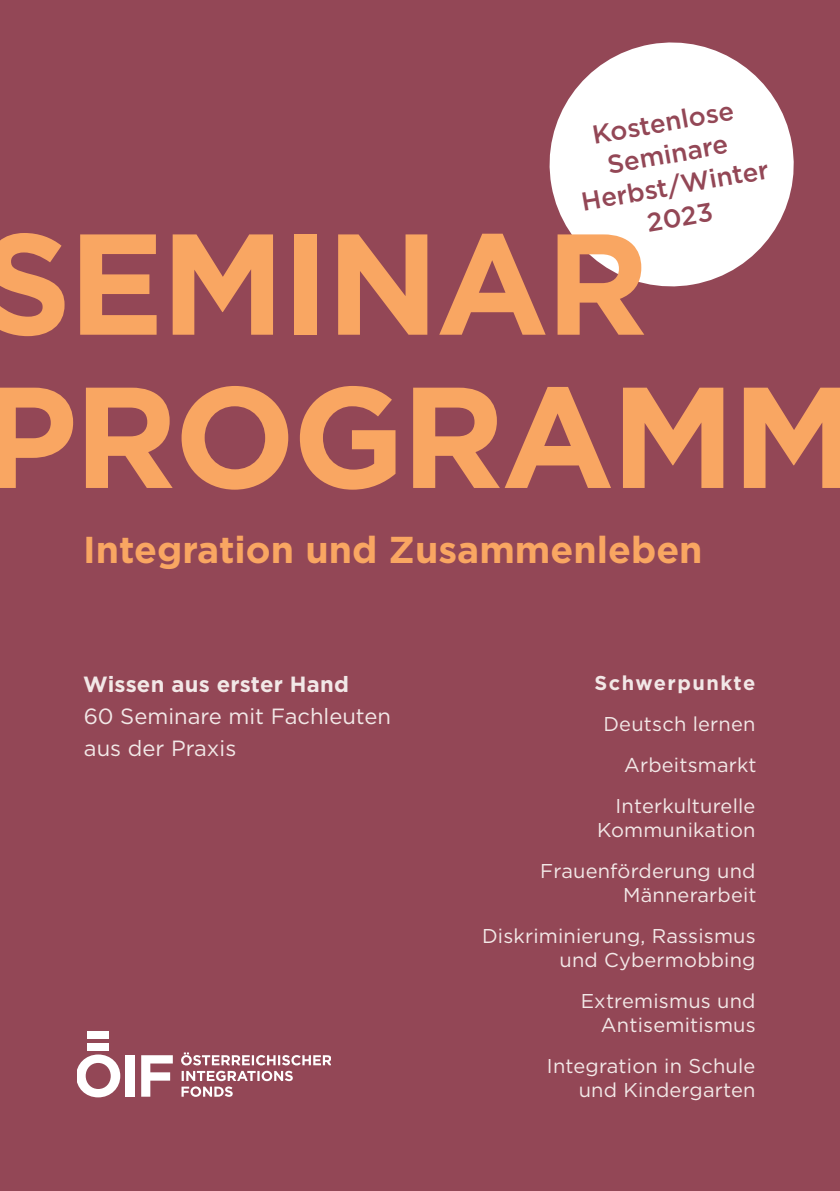
<style>
.page{position:relative;width:840px;height:1191px;background:#fff}
.page>*{position:absolute;margin:0;border:0;box-sizing:border-box;transform-origin:0 0}
.Cover_H{font:700 143.2px/153.2px "Gotham";letter-spacing:-.025em;color:#f9a662}
.Cover_über_H{font:700 37.4px "Gotham";color:#f9a662}
.Cover_Störer{font:500 26px/32px "Gotham";color:#934756;text-align:center}
.Text{font:22px/32px "Gotham";color:#f2e8e7}
.Text-2{font:20px/24px "Gotham";letter-spacing:.01em;color:#f2e8e7;text-align:right}
.Text-3{font:700 20px "Gotham";letter-spacing:.075em;color:#f2e8e7}
.s1{font-weight:700}
</style>
<div class="page">
<div style="left:0;top:0;width:839px;height:1191px;background:#934756"></div>
<svg style="left:549px;top:42px;width:245px;height:245px;fill:#fff"></svg>
<svg style="left:77px;top:1054px;width:43px;height:43px"></svg>
<div style="left:125px;top:1055px;width:9px;height:41px;background:#fff"></div>
<svg style="left:141px;top:1055px;width:32px;height:41px"></svg>
<div style="left:87px;top:1043px;width:22px;height:8px;background:#fff"></div>
<div style="left:87px;top:1031px;width:22px;height:7px;background:#fff"></div>
<svg style="left:181px;top:1052px;width:149px;height:44px"></svg>
<p class="Cover_Störer" style="left:567px;top:123px;width:191px;rotate:-10deg">Kostenlose<br>Seminare<br>Herbst/Winter<br>2023</p>
<p class="Cover_H" style="left:-20px;top:206px;width:877px">SEMINAR<br>PROGRAMM</p>
<p class="Cover_über_H" style="left:83px;top:525px;width:620px">Integration und Zusammenleben</p>
<p class="Text" style="left:83px;top:667px;width:309px"><span class="s1">Wissen aus erster Hand<br></span>60 Seminare mit Fachleuten aus der Praxis</p>
<p class="Text-3" style="left:594px;top:670px;width:162px">Schwerpunkte</p>
<p class="Text-2" style="left:603px;top:711px;width:153px">Deutsch lernen</p>
<p class="Text-2" style="left:623px;top:752px;width:134px">Arbeitsmarkt</p>
<p class="Text-2" style="left:596px;top:793px;width:160px">Interkulturelle<br>Kommunikation</p>
<p class="Text-2" style="left:540px;top:858px;width:218px">Frauenförderung und<br>Männerarbeit</p>
<p class="Text-2" style="left:481px;top:923px;width:275px">Diskriminierung, Rassismus und Cybermobbing</p>
<p class="Text-2" style="left:580px;top:989px;width:176px">Extremismus und<br>Antisemitismus</p>
<p class="Text-2" style="left:546px;top:1054px;width:210px">Integration in Schule und Kindergarten</p>
</div>
